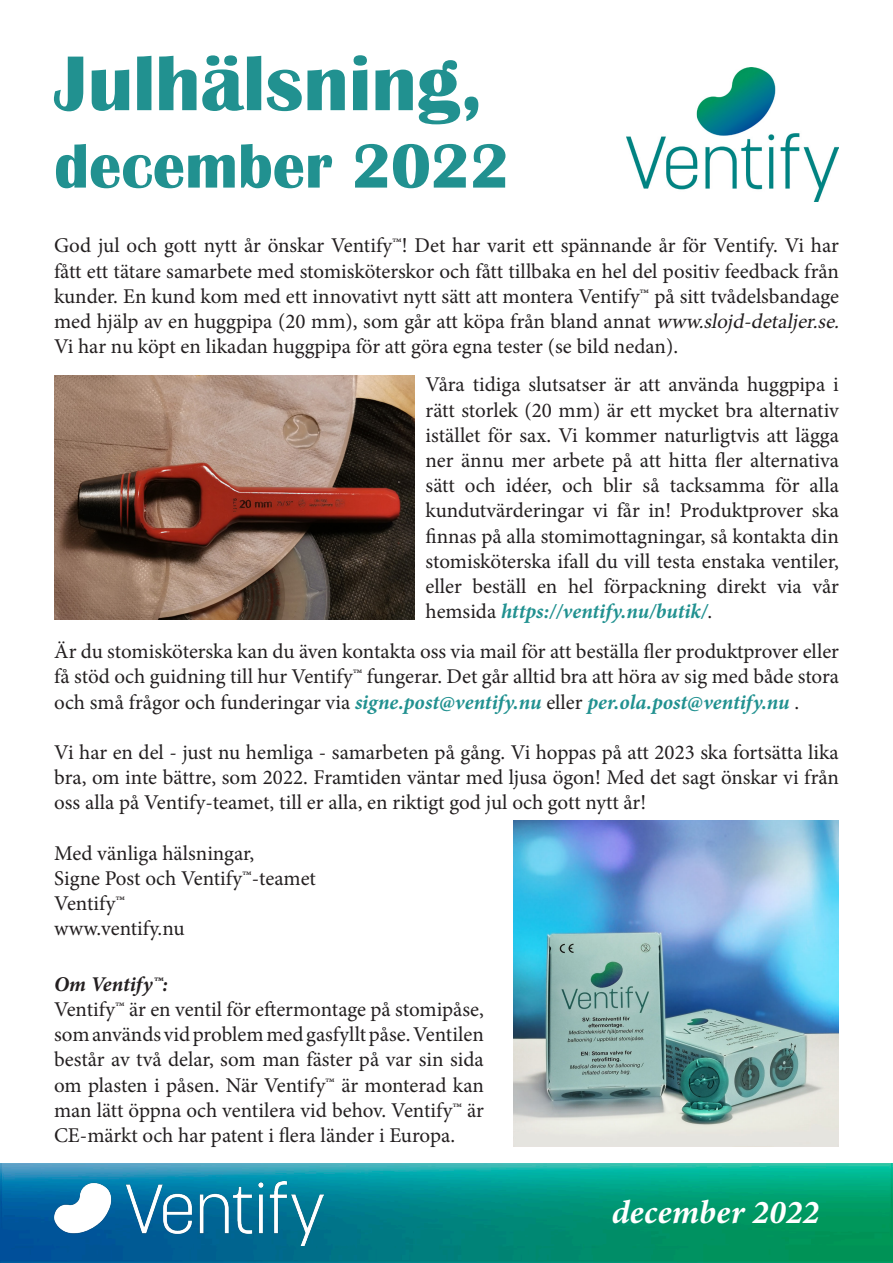
<style>
.page{position:relative;width:893px;height:1263px;background:#fff}
.page>*{position:absolute;margin:0;border:0;box-sizing:border-box;transform-origin:0 0}
.t1{font:700 80.4px "Britannic";color:#219190}
.t2{font:700 64.5px "Britannic";color:#219190}
.t3{font:italic 33.45px "Minion Variable Concept";color:#fff}
.t4{font:21px/25.2px "Minion Pro";color:#231f20;text-align:justify}
.t5{font:italic 700 21px "Minion Pro";color:#231f20}
.s1{font-style:italic}
.s2{font-weight:700;font-style:italic;color:#219190}
</style>
<div class="page">
<img style="left:626px;top:67px;width:213px;height:134px">
<img style="left:0;top:1163px;width:893px;height:100px">
<img style="left:54px;top:1181px;width:269px;height:64px">
<img style="left:513px;top:821px;width:326px;height:325px">
<img style="left:54px;top:375px;width:360px;height:245px">
<h1 class="t1" style="left:54px;top:38px;width:430px">Julhälsning,</h1>
<h2 class="t2" style="left:54px;top:130px;width:456px">december 2022</h2>
<p class="t4" style="left:54px;top:233px;width:791px;text-align:left">God jul och gott nytt år önskar Ventify™! Det har varit ett spännande år för Ventify. Vi har fått ett tätare samarbete med stomisköterskor och fått tillbaka en hel del positiv feedback från kunder. En kund kom med ett innovativt nytt sätt att montera Ventify™ på sitt tvådelsbandage med hjälp av en huggpipa (20 mm), som går att köpa från bland annat <span class="s1">www.slojd-detaljer.se.<br></span>Vi har nu köpt en likadan huggpipa för att göra egna tester (se bild nedan).</p>
<p class="t4" style="left:426px;top:372px;width:415px">Våra tidiga slutsatser är att använda huggpipa i rätt storlek (20 mm) är ett mycket bra alternativ istället för sax. Vi kommer naturligtvis att lägga ner ännu mer arbete på att hitta fler alternativa sätt och idéer, och blir så tacksamma för alla kundutvärderingar vi får in! Produktprover ska finnas på alla stomimottagningar, så kontakta din stomisköterska ifall du vill testa enstaka ventiler, eller beställ en hel förpackning direkt via vår hemsida <span class="s2">https://ventify.nu/butik/</span>.</p>
<p class="t4" style="left:54px;top:639px;width:786px">Är du stomisköterska kan du även kontakta oss via mail för att beställa fler produktprover eller få stöd och guidning till hur Ventify™ fungerar. Det går alltid bra att höra av sig med både stora och små frågor och funderingar via <span class="s2">signe.post@ventify.nu</span> eller <span class="s2">per.ola.post@ventify.nu</span> .</p>
<p class="t4" style="left:54px;top:740px;width:786px">Vi har en del - just nu hemliga - samarbeten på gång. Vi hoppas på att 2023 ska fortsätta lika bra, om inte bättre, som 2022. Framtiden väntar med ljusa ögon! Med det sagt önskar vi från oss alla på Ventify-teamet, till er alla, en riktigt god jul och gott nytt år!</p>
<p class="t4" style="left:54px;top:840px;width:263px;text-align:left">Med vänliga hälsningar,<br>Signe Post och Ventify™-teamet<br>Ventify™<br>www.ventify.nu</p>
<p class="t5" style="left:54px;top:969px;width:116px">Om Ventify™:</p>
<p class="t4" style="left:54px;top:997px;width:431px">Ventify™ är en ventil för eftermontage på stomipåse, som används vid problem med gasfyllt påse. Ventilen består av två delar, som man fäster på var sin sida om plasten i påsen. När Ventify™ är monterad kan man lätt öppna och ventilera vid behov. Ventify™ är CE-märkt och har patent i flera länder i Europa.</p>
<h3 class="t3" style="left:611px;top:1189px;width:209px">december 2022</h3>
</div>
